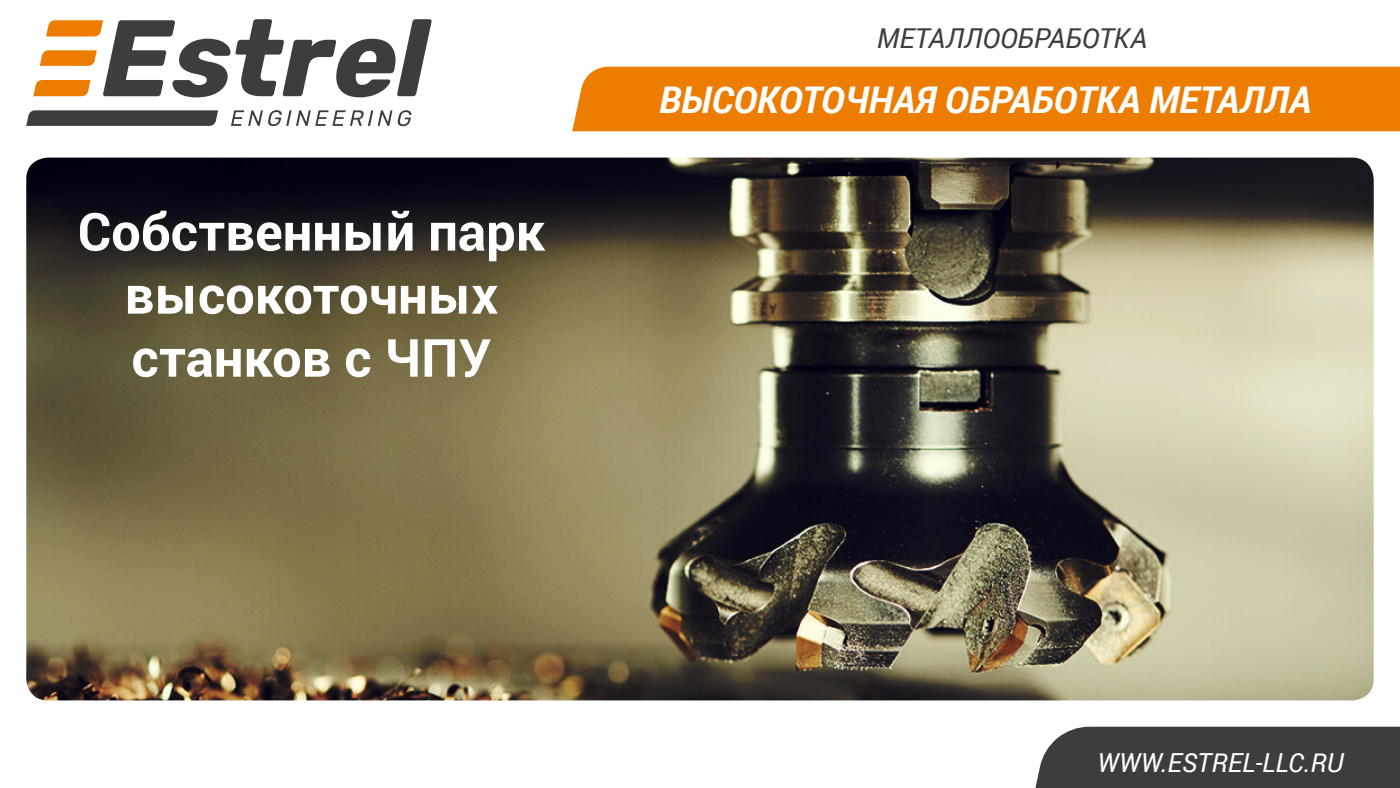
<style>
.page{position:relative;width:1400px;height:788px;background:#fff}
.page>*{position:absolute;margin:0;border:0;box-sizing:border-box;transform-origin:0 0}
.Крупные{font:700 52.5px/63px "Roboto";color:#fff;text-align:center}
.t1{font:italic 700 36.75px "Roboto";color:#fff}
.t2{font:italic 27.39px "Roboto";color:#3d3d3b}
.t3{font:italic 26.25px "Roboto";color:#fff}
</style>
<div class="page">
<svg style="left:231px;top:110px;width:161px;height:16px"></svg>
<svg style="left:398px;top:110px;width:13px;height:16px"></svg>
<div style="left:1035px;top:726px;width:365px;height:62px;background:#3d3d3b"></div>
<svg style="left:26px;top:110px;width:192px;height:16px;background:#464644"></svg>
<div style="left:572px;top:67px;width:828px;height:64px;background:#ed7d00"></div>
<svg style="left:33px;top:19px;width:399px;height:78px"></svg>
<img style="left:26px;top:158px;width:1348px;height:542px">
<p class="Крупные" style="left:78px;top:198px;width:469px">Собственный парк высокоточных станков с ЧПУ</p>
<p class="t2" style="left:877px;top:19px;width:272px">МЕТАЛЛООБРАБОТКА</p>
<p class="t1" style="left:659px;top:74px;width:654px">ВЫСОКОТОЧНАЯ ОБРАБОТКА МЕТАЛЛА</p>
<p class="t3" style="left:1097px;top:744px;width:247px">WWW.ESTREL-LLC.RU</p>
</div>
